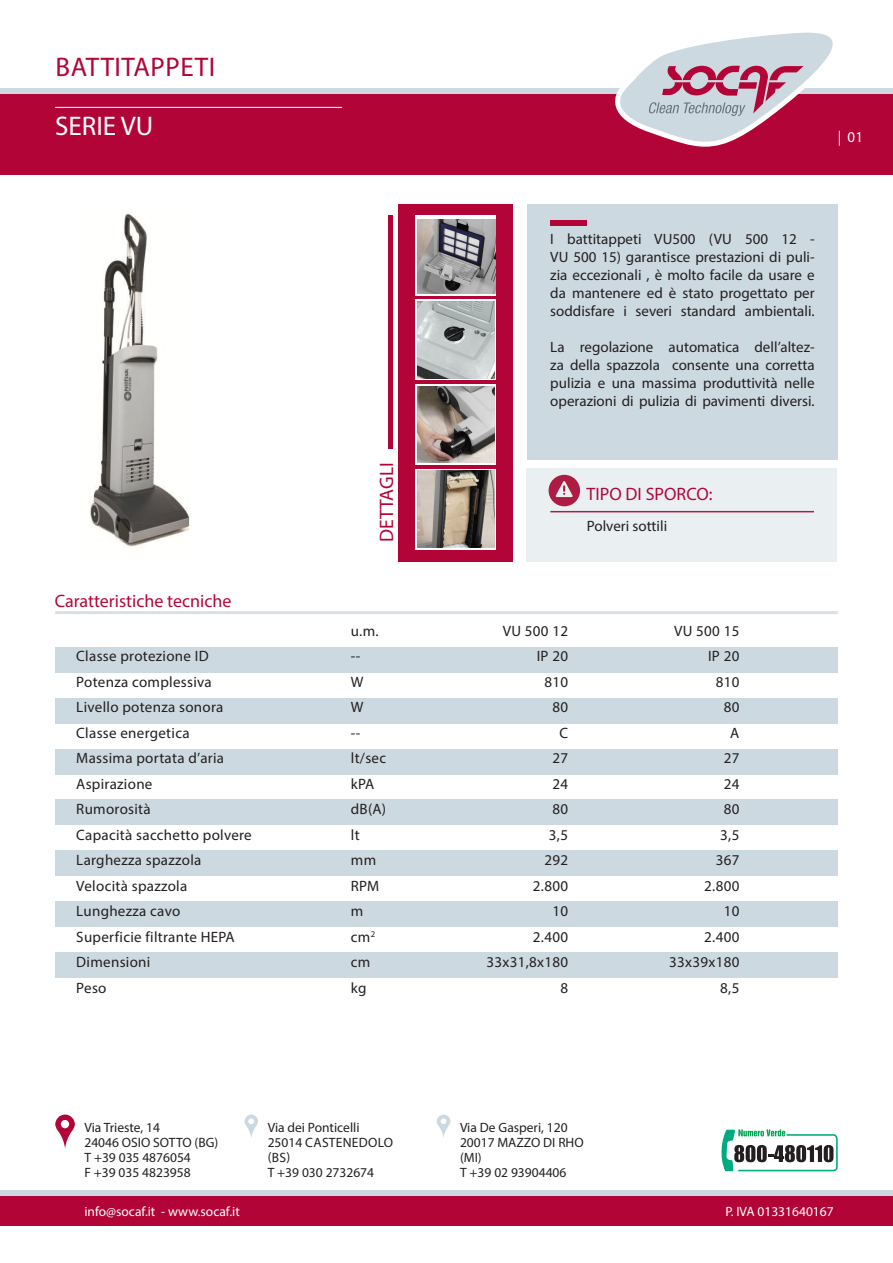
<style>
.page{position:relative;width:893px;height:1263px;background:#fff}
.page>*{position:absolute;margin:0;border:0;box-sizing:border-box;transform-origin:0 0}
.t1{font:27px "Myriad Pro";letter-spacing:.02em;color:#b30437}
.t2{font:27px "Myriad Pro";color:#fff}
.t3{font:19.5px "Myriad Pro";color:#b30437}
.t4{font:18px "Myriad Pro";color:#b20838}
.Piè_di_pagina{font:15px/18px "Myriad Pro";letter-spacing:.02em;color:#231f20;text-align:justify}
.Piè_di_pagina-2{font:15px "Myriad Pro";color:#231f20}
.t5{font:15px "Myriad Pro";color:#fff}
.t6{font:13.5px/15px "Myriad Pro";color:#231f20}
.t7{font:13.5px "Myriad Pro";color:#fff}
.t8{font:13.5px/15px "Myriad Pro";letter-spacing:.02em;color:#231f20}
</style>
<div class="page">
<div style="left:0;top:94px;width:893px;height:80px;background:#b30437"></div>
<div style="left:0;top:1196px;width:893px;height:29px;background:#b30437"></div>
<div style="left:0;top:88px;width:893px;height:6px;background:#cdd9e1"></div>
<div style="left:0;top:1190px;width:893px;height:6px;background:#cdd9e1"></div>
<hr style="left:55px;top:107px;width:287px;height:1px;background:#fff">
<svg style="left:55px;top:1114px;width:20px;height:35px"></svg>
<svg style="left:244px;top:1114px;width:14px;height:24px"></svg>
<svg style="left:437px;top:1114px;width:13px;height:24px"></svg>
<svg style="left:721px;top:1129px;width:117px;height:42px"></svg>
<div style="left:398px;top:204px;width:115px;height:357px;background:#b30437"></div>
<hr style="left:388px;top:215px;width:4px;height:234px;background:#b30437">
<svg style="left:415px;top:215px;width:81px;height:81px"></svg>
<svg style="left:415px;top:300px;width:81px;height:80px"></svg>
<svg style="left:415px;top:384px;width:81px;height:81px"></svg>
<svg style="left:415px;top:469px;width:81px;height:81px"></svg>
<img style="left:418px;top:302px;width:76px;height:76px">
<img style="left:418px;top:386px;width:76px;height:77px">
<img style="left:418px;top:471px;width:76px;height:76px">
<div style="left:55px;top:647px;width:783px;height:26px;background:#cdd9e1"></div>
<hr style="left:55px;top:611px;width:783px;height:3px;background:#d8e1e7">
<div style="left:55px;top:698px;width:783px;height:26px;background:#cdd9e1"></div>
<div style="left:55px;top:749px;width:783px;height:26px;background:#cdd9e1"></div>
<div style="left:55px;top:799px;width:783px;height:26px;background:#cdd9e1"></div>
<svg style="left:615px;top:32px;width:218px;height:115px"></svg>
<div style="left:527px;top:204px;width:311px;height:255px;background:#cdd9e1"></div>
<div style="left:550px;top:220px;width:36px;height:6px;background:#b30437"></div>
<div style="left:526px;top:468px;width:311px;height:93px;background:#eaeff2"></div>
<hr style="left:550px;top:511px;width:264px;height:1px;background:#af1c43">
<svg style="left:549px;top:475px;width:31px;height:31px"></svg>
<div style="left:55px;top:850px;width:783px;height:26px;background:#cdd9e1"></div>
<div style="left:55px;top:901px;width:783px;height:26px;background:#cdd9e1"></div>
<div style="left:55px;top:952px;width:783px;height:26px;background:#cdd9e1"></div>
<img style="left:90px;top:214px;width:99px;height:333px">
<img style="left:418px;top:220px;width:78px;height:74px">
<p class="t1" style="left:56px;top:50px;width:161px">BATTITAPPETI</p>
<p class="t2" style="left:55px;top:109px;width:100px">SERIE VU</p>
<p class="t5" style="left:838px;top:128px;width:27px">| 01</p>
<p class="t4" style="left:55px;top:590px;width:178px">Caratteristiche tecniche</p>
<p class="t3" style="left:374px;top:542px;width:81px;rotate:-90deg">DETTAGLI</p>
<p class="Piè_di_pagina-2" style="left:550px;top:230px;width:266px">I battitappeti VU500 (VU 500 12 -</p>
<p class="Piè_di_pagina" style="left:550px;top:248px;width:266px">VU 500 15) garantisce prestazioni di puli&shy;zia eccezionali , è molto facile da usare e da mantenere ed è stato progettato per soddisfare i severi standard ambientali.</p>
<p class="Piè_di_pagina" style="left:550px;top:338px;width:266px">La regolazione automatica dell’altez&shy;za della spazzola consente una corretta pulizia e una massima produttività nelle operazioni di pulizia di pavimenti diversi.</p>
<p class="t4" style="left:587px;top:483px;width:127px">TIPO DI SPORCO:</p>
<p class="Piè_di_pagina-2" style="left:587px;top:517px;width:82px">Polveri sottili</p>
<p class="Piè_di_pagina" style="left:351px;top:621px;width:29px">u.m.</p>
<p class="Piè_di_pagina" style="left:503px;top:621px;width:67px">VU 500 12</p>
<p class="Piè_di_pagina" style="left:674px;top:621px;width:67px">VU 500 15</p>
<p class="Piè_di_pagina" style="left:76px;top:647px;width:134px">Classe protezione ID</p>
<p class="Piè_di_pagina" style="left:351px;top:647px;width:11px">--</p>
<p class="Piè_di_pagina" style="left:537px;top:647px;width:33px">IP 20</p>
<p class="Piè_di_pagina" style="left:708px;top:647px;width:33px">IP 20</p>
<p class="Piè_di_pagina" style="left:76px;top:672px;width:137px">Potenza complessiva</p>
<p class="Piè_di_pagina" style="left:351px;top:672px;width:14px">W</p>
<p class="Piè_di_pagina" style="left:544px;top:672px;width:25px">810</p>
<p class="Piè_di_pagina" style="left:716px;top:672px;width:25px">810</p>
<p class="Piè_di_pagina" style="left:76px;top:698px;width:149px">Livello potenza sonora</p>
<p class="Piè_di_pagina" style="left:351px;top:698px;width:14px">W</p>
<p class="Piè_di_pagina" style="left:552px;top:698px;width:17px">80</p>
<p class="Piè_di_pagina" style="left:724px;top:698px;width:17px">80</p>
<p class="Piè_di_pagina" style="left:76px;top:723px;width:115px">Classe energetica</p>
<p class="Piè_di_pagina" style="left:351px;top:723px;width:11px">--</p>
<p class="Piè_di_pagina" style="left:559px;top:723px;width:10px">C</p>
<p class="Piè_di_pagina" style="left:730px;top:723px;width:11px">A</p>
<p class="Piè_di_pagina" style="left:76px;top:749px;width:149px">Massima portata d’aria</p>
<p class="Piè_di_pagina" style="left:351px;top:749px;width:37px">lt/sec</p>
<p class="Piè_di_pagina" style="left:552px;top:749px;width:17px">27</p>
<p class="Piè_di_pagina" style="left:724px;top:749px;width:17px">27</p>
<p class="Piè_di_pagina" style="left:76px;top:774px;width:78px">Aspirazione</p>
<p class="Piè_di_pagina" style="left:351px;top:774px;width:25px">kPA</p>
<p class="Piè_di_pagina" style="left:552px;top:774px;width:17px">24</p>
<p class="Piè_di_pagina" style="left:724px;top:774px;width:17px">24</p>
<p class="Piè_di_pagina" style="left:76px;top:800px;width:76px">Rumorosità</p>
<p class="Piè_di_pagina" style="left:351px;top:800px;width:37px">dB(A)</p>
<p class="Piè_di_pagina" style="left:552px;top:800px;width:17px">80</p>
<p class="Piè_di_pagina" style="left:724px;top:800px;width:17px">80</p>
<p class="Piè_di_pagina" style="left:76px;top:825px;width:177px">Capacità sacchetto polvere</p>
<p class="Piè_di_pagina" style="left:351px;top:825px;width:10px">lt</p>
<p class="Piè_di_pagina" style="left:549px;top:825px;width:21px">3,5</p>
<p class="Piè_di_pagina" style="left:720px;top:825px;width:21px">3,5</p>
<p class="Piè_di_pagina" style="left:76px;top:851px;width:127px">Larghezza spazzola</p>
<p class="Piè_di_pagina" style="left:351px;top:851px;width:27px">mm</p>
<p class="Piè_di_pagina" style="left:544px;top:851px;width:25px">292</p>
<p class="Piè_di_pagina" style="left:716px;top:851px;width:25px">367</p>
<p class="Piè_di_pagina" style="left:76px;top:876px;width:113px">Velocità spazzola</p>
<p class="Piè_di_pagina" style="left:351px;top:876px;width:30px">RPM</p>
<p class="Piè_di_pagina" style="left:533px;top:876px;width:37px">2.800</p>
<p class="Piè_di_pagina" style="left:704px;top:876px;width:37px">2.800</p>
<p class="Piè_di_pagina" style="left:76px;top:902px;width:105px">Lunghezza cavo</p>
<p class="Piè_di_pagina" style="left:351px;top:902px;width:14px">m</p>
<p class="Piè_di_pagina" style="left:552px;top:902px;width:17px">10</p>
<p class="Piè_di_pagina" style="left:724px;top:902px;width:17px">10</p>
<p class="Piè_di_pagina" style="left:76px;top:927px;width:160px">Superficie filtrante HEPA</p>
<p class="Piè_di_pagina" style="left:351px;top:927px;width:26px">cm<sup>2</sup></p>
<p class="Piè_di_pagina" style="left:533px;top:927px;width:37px">2.400</p>
<p class="Piè_di_pagina" style="left:704px;top:927px;width:37px">2.400</p>
<p class="Piè_di_pagina" style="left:76px;top:953px;width:76px">Dimensioni</p>
<p class="Piè_di_pagina" style="left:351px;top:953px;width:21px">cm</p>
<p class="Piè_di_pagina" style="left:486px;top:953px;width:83px">33x31,8x180</p>
<p class="Piè_di_pagina" style="left:669px;top:953px;width:72px">33x39x180</p>
<p class="Piè_di_pagina" style="left:76px;top:978px;width:32px">Peso</p>
<p class="Piè_di_pagina" style="left:351px;top:978px;width:17px">kg</p>
<p class="Piè_di_pagina" style="left:560px;top:978px;width:9px">8</p>
<p class="Piè_di_pagina" style="left:720px;top:978px;width:21px">8,5</p>
<p class="t6" style="left:84px;top:1120px;width:77px">Via Trieste, 14</p>
<p class="t6" style="left:84px;top:1135px;width:135px">24046 OSIO SOTTO (BG)</p>
<p class="t6" style="left:84px;top:1150px;width:108px">T +39 035 4876054</p>
<p class="t6" style="left:84px;top:1165px;width:108px">F +39 035 4823958</p>
<p class="t6" style="left:268px;top:1120px;width:93px">Via dei Ponticelli</p>
<p class="t8" style="left:268px;top:1135px;width:127px">25014 CASTENEDOLO (BS)</p>
<p class="t6" style="left:268px;top:1165px;width:108px">T +39 030 2732674</p>
<p class="t6" style="left:460px;top:1120px;width:109px">Via De Gasperi, 120</p>
<p class="t6" style="left:460px;top:1135px;width:125px">20017 MAZZO DI RHO (MI)</p>
<p class="t6" style="left:460px;top:1165px;width:108px">T +39 02 93904406</p>
<p class="t7" style="left:84px;top:1202px;width:157px">info@socaf.it - www.socaf.it</p>
<p class="t7" style="left:725px;top:1202px;width:110px">P. IVA 01331640167</p>
</div>
